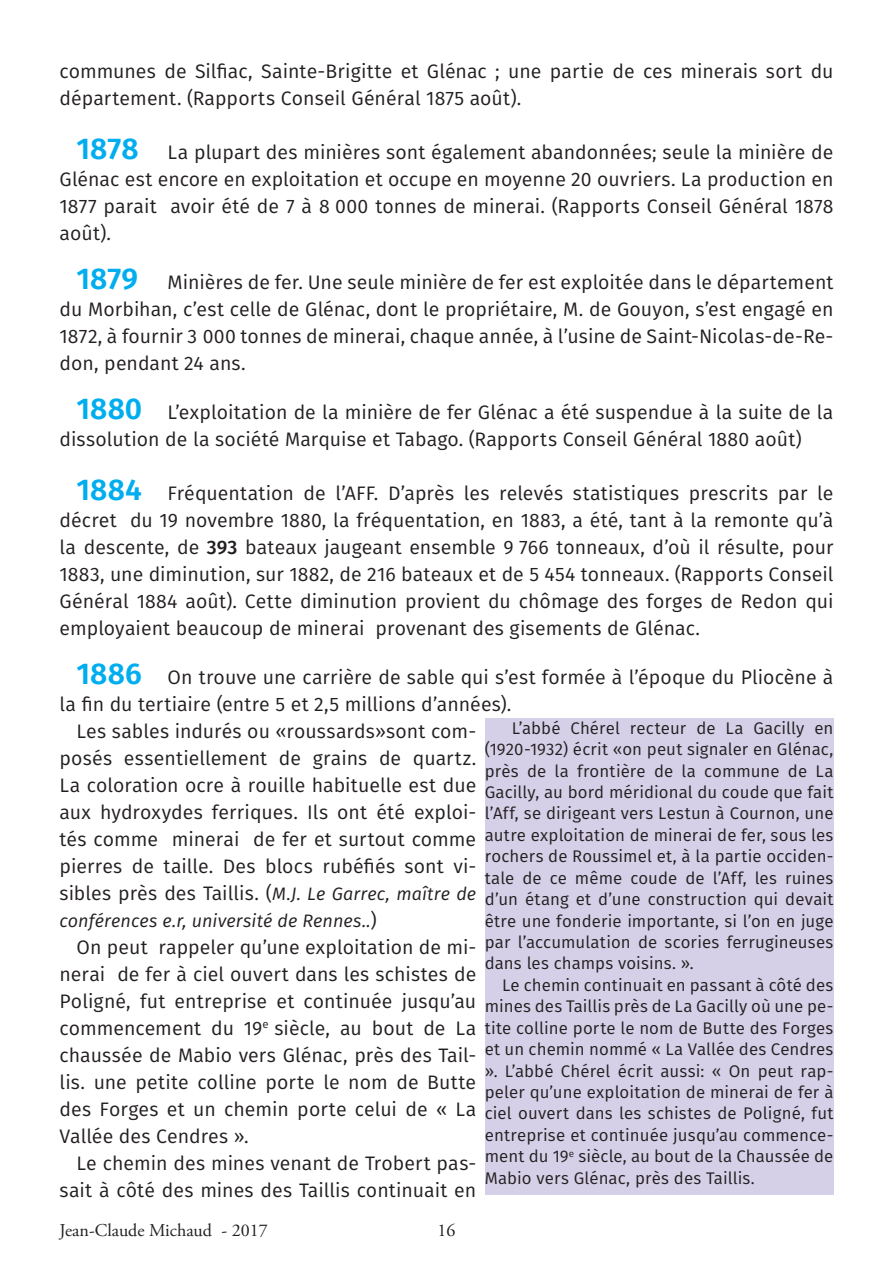
<style>
.page{position:relative;width:893px;height:1263px;background:#fff}
.page>*{position:absolute;margin:0;border:0;box-sizing:border-box;transform-origin:0 0}
.t1{font:19.5px/27px "Fira Sans";color:#231f20;text-align:justify}
.t2{font:italic 18px "Fira Sans";letter-spacing:.005em;color:#231f20}
.t3{font:18px "Adobe Garamond Pro";color:#231f20}
.t4{font:16.8px/21.5px "Fira Sans";letter-spacing:.005em;color:#231f20;text-align:justify}
.s1{font-weight:600;font-size:30px;color:#00aeef}
.s2{font-weight:500}
.s3{font-style:italic;font-size:18px}
.s4{font-style:normal;font-size:19.5px}
</style>
<div class="page">
<div style="left:485px;top:718px;width:348px;height:477px;background:#d5d0e7"></div>
<p class="t1" style="left:60px;top:57px;width:775px">communes de Silfiac, Sainte-Brigitte et Glénac ; une partie de ces minerais sort du département. (Rapports Conseil Général 1875 août).</p>
<p class="t1" style="left:60px;top:138px;width:775px;text-indent:17px"><span class="s1">1878</span> La plupart des minières sont également abandonnées; seule la minière de Glénac est encore en exploitation et occupe en moyenne 20 ouvriers. La production en 1877 parait avoir été de 7 à 8 000 tonnes de minerai. (Rapports Conseil Général 1878 août).</p>
<p class="t1" style="left:60px;top:268px;width:775px;text-indent:17px"><span class="s1">1879</span> Minières de fer. Une seule minière de fer est exploitée dans le département du Morbihan, c’est celle de Glénac, dont le propriétaire, M. de Gouyon, s’est engagé en 1872, à fournir 3 000 tonnes de minerai, chaque année, à l’usine de Saint-Nicolas-de-Re&shy;don, pendant 24 ans.</p>
<p class="t1" style="left:60px;top:398px;width:775px;text-indent:17px"><span class="s1">1880</span> L’exploitation de la minière de fer Glénac a été suspendue à la suite de la dissolution de la société Marquise et Tabago. (Rapports Conseil Général 1880 août)</p>
<p class="t1" style="left:60px;top:479px;width:775px;text-indent:17px"><span class="s1">1884</span> Fréquentation de l’AFF. D’après les relevés statistiques prescrits par le décret du 19 novembre 1880, la fréquentation, en 1883, a été, tant à la remonte qu’à la descente, de <span class="s2">393</span> bateaux jaugeant ensemble 9 766 tonneaux, d’où il résulte, pour 1883, une diminution, sur 1882, de 216 bateaux et de 5 454 tonneaux. (Rapports Conseil Général 1884 août). Cette diminution provient du chômage des forges de Redon qui employaient beaucoup de minerai provenant des gisements de Glénac.</p>
<p class="t1" style="left:77px;top:663px;width:758px"><span class="s1">1886</span> On trouve une carrière de sable qui s’est formée à l’époque du Pliocène à</p>
<p class="t1" style="left:60px;top:690px;width:453px">la fin du tertiaire (entre 5 et 2,5 millions d’années).</p>
<p class="t1" style="left:77px;top:717px;width:401px">Les sables indurés ou «roussards»sont com-</p>
<p class="t1" style="left:60px;top:744px;width:418px">posés essentiellement de grains de quartz.</p>
<p class="t1" style="left:60px;top:771px;width:418px">La coloration ocre à rouille habituelle est due</p>
<p class="t1" style="left:60px;top:798px;width:418px">aux hydroxydes ferriques. Ils ont été exploi-</p>
<p class="t1" style="left:60px;top:825px;width:418px">tés comme minerai de fer et surtout comme</p>
<p class="t1" style="left:60px;top:852px;width:418px">pierres de taille. Des blocs rubéfiés sont vi-</p>
<p class="t1" style="left:60px;top:879px;width:418px">sibles près des Taillis. (<span class="s3">M.J. Le Garrec, maître de</span></p>
<p class="t2" style="left:60px;top:907px;width:319px">conférences e.r, université de Rennes..<span class="s4">)</span></p>
<p class="t1" style="left:60px;top:933px;width:418px;text-indent:17px">On peut rappeler qu’une exploitation de mi&shy;nerai de fer à ciel ouvert dans les schistes de Poligné, fut entreprise et continuée jusqu’au commencement du 19<sup>e</sup> siècle, au bout de La chaussée de Mabio vers Glénac, près des Tail&shy;lis. une petite colline porte le nom de Butte des Forges et un chemin porte celui de « La Vallée des Cendres ».</p>
<p class="t1" style="left:60px;top:1149px;width:418px;text-align:right">Le chemin des mines venant de Trobert pas&shy;sait à côté des mines des Taillis continuait en</p>
<p class="t4" style="left:485px;top:717px;width:350px;text-indent:27px">L’abbé Chérel recteur de La Gacilly en (1920-1932) écrit «on peut signaler en Glénac, près de la frontière de la commune de La Gacilly, au bord méridional du coude que fait l’Aff, se dirigeant vers Lestun à Cournon, une autre exploitation de minerai de fer, sous les rochers de Roussimel et, à la partie occiden&shy;tale de ce même coude de l’Aff, les ruines d’un étang et d’une construction qui devait être une fonderie importante, si l’on en juge par l’accumulation de scories ferrugineuses dans les champs voisins. ».</p>
<p class="t4" style="left:485px;top:974px;width:350px;text-indent:17px">Le chemin continuait en passant à côté des mines des Taillis près de La Gacilly où une pe&shy;tite colline porte le nom de Butte des Forges et un chemin nommé « La Vallée des Cendres ». L’abbé Chérel écrit aussi: « On peut rap&shy;peler qu’une exploitation de minerai de fer à ciel ouvert dans les schistes de Poligné, fut entreprise et continuée jusqu’au commence&shy;ment du 19<sup>e</sup> siècle, au bout de la Chaussée de Mabio vers Glénac, près des Taillis.</p>
<p class="t3" style="left:60px;top:1219px;width:210px">Jean-Claude Michaud - 2017</p>
<p class="t3" style="left:438px;top:1219px;width:19px">16</p>
</div>
